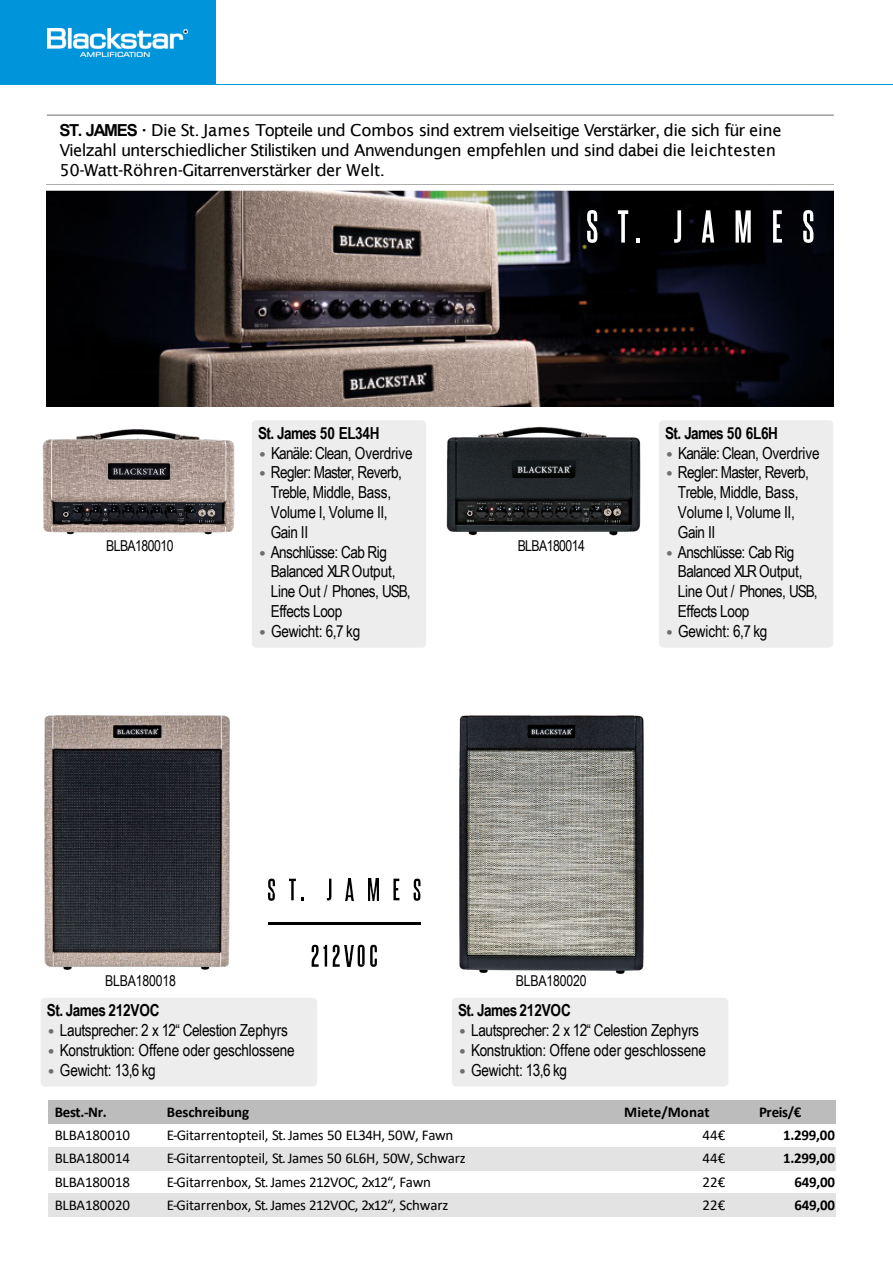
<style>
.page{position:relative;width:893px;height:1264px;background:#fff}
.page>*{position:absolute;margin:0;border:0;box-sizing:border-box;transform-origin:0 0}
.t1{font:16.5px/19.8px "Arial Narrow";letter-spacing:-.02em;color:#000}
.t2{font:16.5px/20px "Lucida Sans";letter-spacing:-.05em;color:#000}
.t3{font:700 16.5px "Arial Narrow";letter-spacing:-.03em;color:#000}
.t4{font:15px "Calibri";letter-spacing:-.015em;color:#000}
.t5{font:700 15px "Calibri";letter-spacing:-.015em;color:#000}
.t6{font:15px "Arial Narrow";letter-spacing:-.025em;color:#000}
.t7{font:700 15px "Calibri";letter-spacing:.005em;color:#000}
.s1{font-family:"Arial";font-weight:700}
.s2{font-family:"Trebuchet MS";color:#706f6f}
</style>
<div class="page">
<div style="left:0;top:0;width:215px;height:84px;background:#0095db"></div>
<hr style="left:0;top:84px;width:892px;height:1px;background:#0095db">
<img style="left:47px;top:29px;width:140px;height:27px">
<hr style="left:47px;top:115px;width:786px;height:1px;background:#706f6f">
<div style="left:659px;top:420px;width:174px;height:227px;background:#ededed"></div>
<div style="left:252px;top:420px;width:174px;height:227px;background:#ededed"></div>
<img style="left:47px;top:190px;width:786px;height:216px">
<svg style="left:587px;top:210px;width:10px;height:33px"></svg>
<svg style="left:618px;top:210px;width:10px;height:32px"></svg>
<svg style="left:636px;top:238px;width:4px;height:4px"></svg>
<svg style="left:674px;top:210px;width:7px;height:33px"></svg>
<svg style="left:701px;top:210px;width:13px;height:32px"></svg>
<svg style="left:735px;top:210px;width:15px;height:32px"></svg>
<svg style="left:773px;top:210px;width:8px;height:32px"></svg>
<svg style="left:803px;top:210px;width:10px;height:33px"></svg>
<div style="left:41px;top:998px;width:276px;height:88px;background:#ededed"></div>
<div style="left:452px;top:998px;width:276px;height:88px;background:#ededed"></div>
<svg style="left:268px;top:878px;width:7px;height:22px"></svg>
<svg style="left:289px;top:878px;width:15px;height:22px"></svg>
<svg style="left:327px;top:878px;width:4px;height:22px"></svg>
<img style="left:345px;top:878px;width:9px;height:22px">
<img style="left:368px;top:878px;width:10px;height:22px">
<svg style="left:393px;top:878px;width:6px;height:22px"></svg>
<svg style="left:413px;top:878px;width:7px;height:22px"></svg>
<hr style="left:268px;top:922px;width:152px;height:2px;background:#000">
<svg style="left:311px;top:944px;width:16px;height:22px"></svg>
<svg style="left:333px;top:944px;width:7px;height:22px"></svg>
<img style="left:344px;top:945px;width:9px;height:21px">
<svg style="left:357px;top:944px;width:7px;height:22px"></svg>
<svg style="left:370px;top:944px;width:7px;height:22px"></svg>
<div style="left:49px;top:1100px;width:96px;height:23px;background:#bcbcbc"></div>
<div style="left:145px;top:1100px;width:394px;height:23px;background:#bcbcbc"></div>
<div style="left:539px;top:1100px;width:186px;height:23px;background:#bcbcbc"></div>
<div style="left:725px;top:1100px;width:111px;height:23px;background:#bcbcbc"></div>
<div style="left:49px;top:1146px;width:96px;height:24px;background:#e3e3e3"></div>
<div style="left:145px;top:1146px;width:394px;height:24px;background:#e3e3e3"></div>
<div style="left:539px;top:1146px;width:186px;height:24px;background:#e3e3e3"></div>
<div style="left:725px;top:1146px;width:111px;height:24px;background:#e3e3e3"></div>
<div style="left:49px;top:1193px;width:96px;height:23px;background:#e3e3e3"></div>
<div style="left:145px;top:1193px;width:394px;height:23px;background:#e3e3e3"></div>
<div style="left:539px;top:1193px;width:186px;height:23px;background:#e3e3e3"></div>
<div style="left:725px;top:1193px;width:111px;height:23px;background:#e3e3e3"></div>
<img style="left:42px;top:429px;width:192px;height:105px">
<img style="left:446px;top:426px;width:194px;height:109px">
<img style="left:44px;top:715px;width:186px;height:255px">
<img style="left:459px;top:715px;width:185px;height:259px">
<p class="t2" style="left:59px;top:120px;width:723px"><span class="s1">ST. JAMES ·</span> Die St. James Topteile und Combos sind extrem vielseitige Verstärker, die sich für eine<br>Vielzahl unterschiedlicher Stilistiken und Anwendungen empfehlen und sind dabei die leichtesten<br>50-Watt-Röhren-Gitarrenverstärker der Welt.</p>
<p class="t3" style="left:258px;top:420px;width:123px">St. James 50 EL34H</p>
<p class="t1" style="left:258px;top:442px;width:156px"><span class="s2">•</span> Kanäle: Clean, Overdrive</p>
<p class="t1" style="left:271px;top:462px;width:133px;text-indent:-13px"><span class="s2">•</span> Regler: Master, Reverb,<br>Treble, Middle, Bass,<br>Volume I, Volume II,<br>Gain II</p>
<p class="t1" style="left:271px;top:541px;width:141px;text-indent:-13px"><span class="s2">•</span> Anschlüsse: Cab Rig<br>Balanced XLROutput,<br>Line Out / Phones, USB,<br>Effects Loop</p>
<p class="t1" style="left:258px;top:620px;width:104px"><span class="s2">•</span> Gewicht: 6,7 kg</p>
<p class="t6" style="left:106px;top:534px;width:69px">BLBA180010</p>
<p class="t6" style="left:517px;top:534px;width:69px">BLBA180014</p>
<p class="t3" style="left:665px;top:420px;width:114px">St. James 50 6L6H</p>
<p class="t1" style="left:665px;top:442px;width:156px"><span class="s2">•</span> Kanäle: Clean, Overdrive</p>
<p class="t1" style="left:678px;top:462px;width:133px;text-indent:-13px"><span class="s2">•</span> Regler: Master, Reverb,<br>Treble, Middle, Bass,<br>Volume I, Volume II,<br>Gain II</p>
<p class="t1" style="left:678px;top:541px;width:141px;text-indent:-13px"><span class="s2">•</span> Anschlüsse: Cab Rig<br>Balanced XLROutput,<br>Line Out / Phones, USB,<br>Effects Loop</p>
<p class="t1" style="left:665px;top:620px;width:104px"><span class="s2">•</span> Gewicht: 6,7 kg</p>
<p class="t6" style="left:105px;top:969px;width:72px">BLBA180018</p>
<p class="t3" style="left:47px;top:997px;width:114px">St. James 212VOC</p>
<p class="t1" style="left:47px;top:1019px;width:242px"><span class="s2">•</span> Lautsprecher: 2 x 12“ Celestion Zephyrs</p>
<p class="t1" style="left:47px;top:1039px;width:249px"><span class="s2">•</span> Konstruktion: Offene oder geschlossene</p>
<p class="t1" style="left:47px;top:1059px;width:110px"><span class="s2">•</span> Gewicht: 13,6 kg</p>
<p class="t6" style="left:516px;top:969px;width:72px">BLBA180020</p>
<p class="t3" style="left:458px;top:997px;width:114px">St. James 212VOC</p>
<p class="t1" style="left:458px;top:1019px;width:242px"><span class="s2">•</span> Lautsprecher: 2 x 12“ Celestion Zephyrs</p>
<p class="t1" style="left:458px;top:1039px;width:249px"><span class="s2">•</span> Konstruktion: Offene oder geschlossene</p>
<p class="t1" style="left:458px;top:1059px;width:110px"><span class="s2">•</span> Gewicht: 13,6 kg</p>
<p class="t5" style="left:55px;top:1101px;width:54px">Best.-Nr.</p>
<p class="t5" style="left:167px;top:1101px;width:84px">Beschreibung</p>
<p class="t7" style="left:624px;top:1101px;width:87px">Miete/Monat</p>
<p class="t5" style="left:759px;top:1101px;width:44px">Preis/€</p>
<p class="t4" style="left:55px;top:1124px;width:77px">BLBA180010</p>
<p class="t4" style="left:167px;top:1124px;width:288px">E-Gitarrentopteil, St.James 50 EL34H, 50W, Fawn</p>
<p class="t4" style="left:702px;top:1124px;width:24px">44€</p>
<p class="t5" style="left:783px;top:1124px;width:54px">1.299,00</p>
<p class="t4" style="left:55px;top:1147px;width:77px">BLBA180014</p>
<p class="t4" style="left:167px;top:1147px;width:300px">E-Gitarrentopteil, St.James 50 6L6H, 50W, Schwarz</p>
<p class="t4" style="left:702px;top:1147px;width:24px">44€</p>
<p class="t5" style="left:783px;top:1147px;width:54px">1.299,00</p>
<p class="t4" style="left:55px;top:1170px;width:77px">BLBA180018</p>
<p class="t4" style="left:167px;top:1170px;width:265px">E-Gitarrenbox, St.James 212VOC, 2x12“, Fawn</p>
<p class="t4" style="left:702px;top:1170px;width:24px">22€</p>
<p class="t5" style="left:794px;top:1170px;width:42px">649,00</p>
<p class="t4" style="left:55px;top:1194px;width:77px">BLBA180020</p>
<p class="t4" style="left:167px;top:1194px;width:283px">E-Gitarrenbox, St.James 212VOC, 2x12“, Schwarz</p>
<p class="t4" style="left:702px;top:1194px;width:24px">22€</p>
<p class="t5" style="left:794px;top:1194px;width:42px">649,00</p>
</div>
